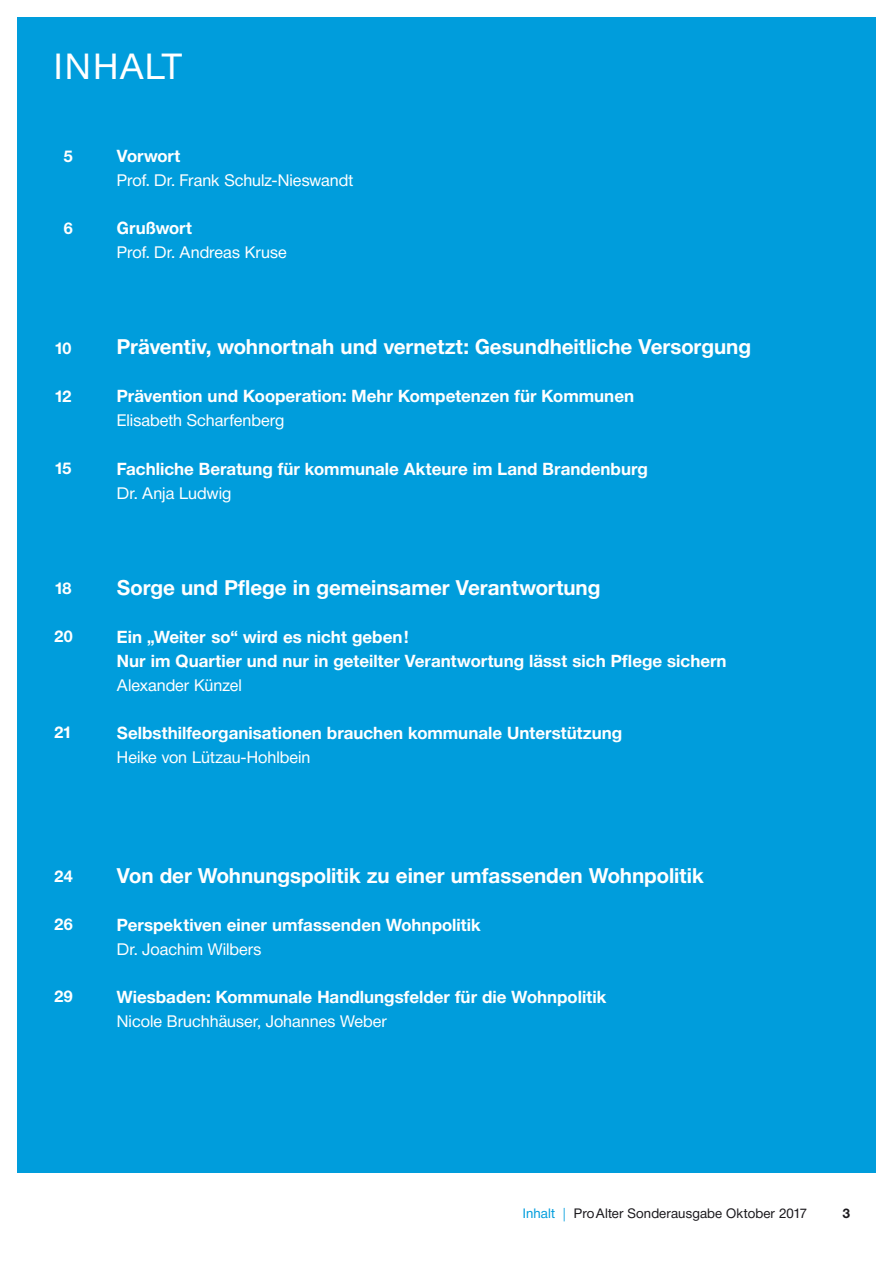
<style>
.page{position:relative;width:893px;height:1263px;background:#fff}
.page>*{position:absolute;margin:0;border:0;box-sizing:border-box;transform-origin:0 0}
.t1{font:36px "Neue Helvetica BQ";letter-spacing:.04em;color:#fff}
.t2{font:700 21px "Neue Helvetica BQ";letter-spacing:-.005em;color:#fff}
.t3{font:700 17.25px/24px "Neue Helvetica BQ";color:#fff}
.t4{font:16.5px "Neue Helvetica BQ";color:#fff}
.t5{font:700 16.5px "Neue Helvetica BQ";letter-spacing:-.075em;color:#fff}
.t6{font:13.5px "Neue Helvetica BQ";letter-spacing:.01em;color:#1a181c}
.t7{font:700 13.5px "Neue Helvetica BQ";color:#1a181c}
.s1{color:#009ddc}
</style>
<div class="page">
<div style="left:17px;top:17px;width:859px;height:1155px;background:#009ddc"></div>
<h1 class="t1" style="left:54px;top:44px;width:129px">INHALT</h1>
<p class="t5" style="left:64px;top:146px;width:11px">5</p>
<p class="t3" style="left:117px;top:144px;width:65px">Vorwort</p>
<p class="t4" style="left:117px;top:170px;width:238px">Prof. Dr. Frank Schulz-Nieswandt</p>
<p class="t5" style="left:64px;top:218px;width:11px">6</p>
<p class="t3" style="left:117px;top:216px;width:77px">Grußwort</p>
<p class="t4" style="left:117px;top:242px;width:171px">Prof. Dr. Andreas Kruse</p>
<p class="t5" style="left:54px;top:338px;width:19px">10</p>
<p class="t2" style="left:117px;top:334px;width:636px">Präventiv, wohnortnah und vernetzt: Gesundheitliche Versorgung</p>
<p class="t5" style="left:54px;top:386px;width:19px">12</p>
<p class="t3" style="left:117px;top:384px;width:519px">Prävention und Kooperation: Mehr Kompetenzen für Kommunen</p>
<p class="t4" style="left:117px;top:410px;width:169px">Elisabeth Scharfenberg</p>
<p class="t5" style="left:54px;top:458px;width:19px">15</p>
<p class="t3" style="left:117px;top:456px;width:533px">Fachliche Beratung für kommunale Akteure im Land Brandenburg</p>
<p class="t4" style="left:117px;top:482px;width:116px">Dr. Anja Ludwig</p>
<p class="t5" style="left:54px;top:578px;width:19px">18</p>
<p class="t2" style="left:117px;top:574px;width:485px">Sorge und Pflege in gemeinsamer Verantwortung</p>
<p class="t5" style="left:54px;top:626px;width:21px">20</p>
<p class="t3" style="left:117px;top:624px;width:611px">Ein „Weiter so“ wird es nicht geben!<br>Nur im Quartier und nur in geteilter Verantwortung lässt sich Pflege sichern</p>
<p class="t4" style="left:117px;top:674px;width:127px">Alexander Künzel</p>
<p class="t5" style="left:54px;top:722px;width:20px">21</p>
<p class="t3" style="left:117px;top:720px;width:507px">Selbsthilfeorganisationen brauchen kommunale Unterstützung</p>
<p class="t4" style="left:117px;top:746px;width:195px">Heike von Lützau-Hohlbein</p>
<p class="t5" style="left:54px;top:866px;width:21px">24</p>
<p class="t2" style="left:117px;top:862px;width:588px">Von der Wohnungspolitik zu einer umfassenden Wohnpolitik</p>
<p class="t5" style="left:54px;top:914px;width:21px">26</p>
<p class="t3" style="left:117px;top:912px;width:365px">Perspektiven einer umfassenden Wohnpolitik</p>
<p class="t4" style="left:117px;top:938px;width:146px">Dr. Joachim Wilbers</p>
<p class="t5" style="left:54px;top:986px;width:21px">29</p>
<p class="t3" style="left:117px;top:984px;width:491px">Wiesbaden: Kommunale Handlungsfelder für die Wohnpolitik</p>
<p class="t4" style="left:117px;top:1010px;width:272px">Nicole Bruchhäuser, Johannes Weber</p>
<p class="t6" style="left:523px;top:1205px;width:286px"><span class="s1">Inhalt |</span> ProAlter Sonderausgabe Oktober 2017</p>
<p class="t7" style="left:843px;top:1205px;width:9px">3</p>
</div>
